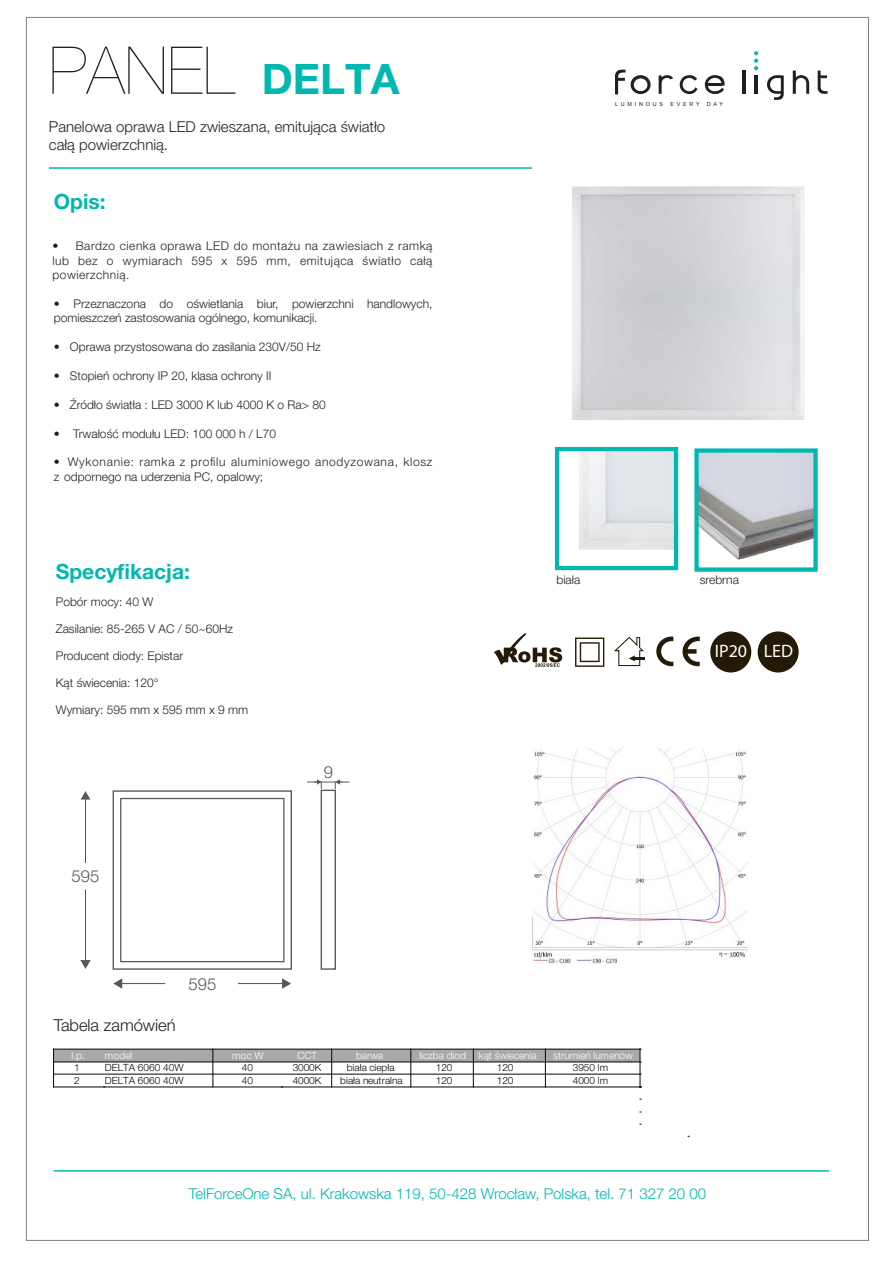
<style>
.page{position:relative;width:893px;height:1263px;background:#fff}
.page>*{position:absolute;margin:0;border:0;box-sizing:border-box;transform-origin:0 0}
.t1{font:200 66px "Helvetica Neue LT Pro";color:#231f20}
.t2{font:700 21px "Helvetica Neue LT Pro";color:#00b8af}
.t3{font:18px "Myriad Pro";color:#fff}
.t4{font:300 16.65px "Helvetica Neue LT Pro";color:#57585a}
.t5{font:300 16.5px "Helvetica Neue LT Pro";color:#231f20}
.t6{font:300 15px "Helvetica Neue LT Pro";color:#00b8af}
.t7{font:300 15px/18px "Helvetica Neue LT Pro";color:#231f20}
.t8{font:300 12px/14.4px "Helvetica Neue LT Pro";color:#231f20;text-align:justify}
.t9{font:300 12px/14.4px "Helvetica Neue LT Pro";letter-spacing:.06em;color:#231f20}
.t10{font:300 9.9px/12.5px "Helvetica Neue LT Pro";color:#050504}
.t11{font:300 9.9px "Helvetica Neue LT Pro";color:#fff}
.t12{font:5.4px "Arial";letter-spacing:.52em;color:#231f20}
.s1{font-weight:700;font-size:42px;color:#00b8af}
</style>
<div class="page">
<hr style="left:49px;top:167px;width:483px;height:2px;background:#00b8af">
<hr style="left:85px;top:798px;width:1px;height:65px;background:#57585a">
<svg style="left:81px;top:791px;width:9px;height:8px"></svg>
<hr style="left:85px;top:889px;width:1px;height:72px;background:#57585a">
<svg style="left:80px;top:960px;width:11px;height:9px"></svg>
<hr style="left:238px;top:983px;width:46px;height:1px;background:#57585a">
<svg style="left:282px;top:978px;width:9px;height:11px"></svg>
<hr style="left:121px;top:983px;width:44px;height:1px;background:#57585a">
<svg style="left:113px;top:978px;width:9px;height:11px"></svg>
<div style="left:113px;top:790px;width:179px;height:180px;background:#fff;border:1px solid #57585a"></div>
<div style="left:321px;top:790px;width:15px;height:180px;background:#fff;border:1px solid #57585a"></div>
<div style="left:120px;top:798px;width:164px;height:164px;background:#fff;border:1px solid #57585a"></div>
<div style="left:710px;top:631px;width:41px;height:41px;background:#251a05;border-radius:50%"></div>
<div style="left:758px;top:631px;width:41px;height:41px;background:#251a05;border-radius:50%"></div>
<svg style="left:314px;top:779px;width:8px;height:10px"></svg>
<svg style="left:335px;top:779px;width:7px;height:10px"></svg>
<hr style="left:307px;top:782px;width:42px;height:1px;background:#57585a">
<div style="left:54px;top:1049px;width:586px;height:13px;background:#a8a9ad"></div>
<img style="left:699px;top:453px;width:114px;height:107px">
<img style="left:572px;top:186px;width:233px;height:234px">
<div style="left:694px;top:448px;width:124px;height:124px;border:4px solid #00b8af"></div>
<svg style="left:682px;top:637px;width:18px;height:29px"></svg>
<svg style="left:656px;top:636px;width:17px;height:30px"></svg>
<svg style="left:614px;top:637px;width:31px;height:29px"></svg>
<svg style="left:575px;top:637px;width:29px;height:30px"></svg>
<svg style="left:494px;top:633px;width:68px;height:34px"></svg>
<hr style="left:54px;top:1049px;width:586px;height:1px;background:#050504">
<hr style="left:54px;top:1062px;width:586px;height:1px;background:#050504">
<hr style="left:54px;top:1074px;width:586px;height:1px;background:#050504">
<hr style="left:54px;top:1087px;width:586px;height:1px;background:#050504">
<hr style="left:53px;top:1049px;width:1px;height:38px;background:#050504">
<hr style="left:213px;top:1049px;width:1px;height:38px;background:#050504">
<hr style="left:331px;top:1049px;width:1px;height:38px;background:#050504">
<hr style="left:411px;top:1049px;width:1px;height:38px;background:#050504">
<hr style="left:473px;top:1049px;width:1px;height:38px;background:#050504">
<hr style="left:545px;top:1049px;width:1px;height:38px;background:#050504">
<hr style="left:640px;top:1049px;width:1px;height:38px;background:#050504">
<svg style="left:818px;top:71px;width:9px;height:23px"></svg>
<svg style="left:793px;top:71px;width:16px;height:23px"></svg>
<svg style="left:767px;top:75px;width:17px;height:25px"></svg>
<hr style="left:754px;top:75px;width:3px;height:19px;background:#231f20">
<hr style="left:742px;top:71px;width:3px;height:23px;background:#231f20">
<svg style="left:705px;top:75px;width:20px;height:19px"></svg>
<svg style="left:680px;top:75px;width:17px;height:19px"></svg>
<svg style="left:659px;top:75px;width:14px;height:19px"></svg>
<svg style="left:631px;top:75px;width:20px;height:19px"></svg>
<svg style="left:615px;top:70px;width:10px;height:24px"></svg>
<hr style="left:707px;top:83px;width:15px;height:3px;background:#231f20">
<div style="left:633px;top:78px;width:15px;height:14px;border:1px solid #231f20;border-radius:50%"></div>
<svg style="left:754px;top:51px;width:4px;height:19px"></svg>
<hr style="left:54px;top:1170px;width:775px;height:2px;background:#00b8af">
<img style="left:532px;top:748px;width:216px;height:216px">
<svg style="left:578px;top:452px;width:95px;height:98px;background:#e4e6e9"></svg>
<div style="left:555px;top:447px;width:123px;height:123px;border:4px solid #00b8af"></div>
<h1 class="t1" style="left:49px;top:32px;width:352px">PANEL <span class="s1">DELTA</span></h1>
<p class="t7" style="left:49px;top:117px;width:338px">Panelowa oprawa LED zwieszana, emitująca światło całą powierzchnią.</p>
<h2 class="t2" style="left:54px;top:188px;width:53px">Opis:</h2>
<p class="t8" style="left:52px;top:239px;width:382px">• Bardzo cienka oprawa LED do montażu na zawiesiach z ramką lub bez o wymiarach 595 x 595 mm, emitująca światło całą powierzchnią.</p>
<p class="t8" style="left:54px;top:296px;width:380px">• Przeznaczona do oświetlania biur, powierzchni handlowych, pomieszczeń zastosowania ogólnego, komunikacji.</p>
<p class="t8" style="left:54px;top:340px;width:268px">• Oprawa przystosowana do zasilania 230V/50 Hz</p>
<p class="t8" style="left:54px;top:368px;width:219px">• Stopień ochrony IP 20, klasa ochrony II</p>
<p class="t8" style="left:54px;top:397px;width:273px">• Źródło światła : LED 3000 K lub 4000 K o Ra&gt; 80</p>
<p class="t8" style="left:54px;top:426px;width:224px">• Trwałość modułu LED: 100 000 h / L70</p>
<p class="t9" style="left:54px;top:455px;width:380px">• Wykonanie: ramka z profilu aluminiowego anodyzowana, klosz z odpornego na uderzenia PC, opalowy;</p>
<h2 class="t2" style="left:56px;top:558px;width:136px">Specyfikacja:</h2>
<p class="t8" style="left:56px;top:594px;width:99px">Pobór mocy: 40 W</p>
<p class="t8" style="left:56px;top:621px;width:179px">Zasilanie: 85-265 V AC / 50~60Hz</p>
<p class="t8" style="left:56px;top:648px;width:129px">Producent diody: Epistar</p>
<p class="t8" style="left:56px;top:675px;width:104px">Kąt świecenia: 120°</p>
<p class="t8" style="left:56px;top:702px;width:194px">Wymiary: 595 mm x 595 mm x 9 mm</p>
<h3 class="t4" style="left:72px;top:866px;width:29px">595</h3>
<h3 class="t4" style="left:324px;top:762px;width:11px">9</h3>
<p class="t12" style="left:615px;top:101px;width:50px">LUMINOUS</p>
<p class="t12" style="left:670px;top:101px;width:31px">EVERY</p>
<p class="t12" style="left:707px;top:101px;width:18px">DAY</p>
<p class="t8" style="left:556px;top:572px;width:25px">biała</p>
<p class="t8" style="left:700px;top:572px;width:41px">srebrna</p>
<h3 class="t3" style="left:715px;top:640px;width:80px">IP20 LED</h3>
<h3 class="t5" style="left:54px;top:1015px;width:123px">Tabela zamówień</h3>
<h3 class="t4" style="left:189px;top:974px;width:29px">595</h3>
<p class="t11" style="left:72px;top:1049px;width:15px">l.p.</p>
<p class="t10" style="left:74px;top:1061px;width:7px">1<br>2</p>
<p class="t11" style="left:105px;top:1049px;width:29px">model</p>
<p class="t10" style="left:105px;top:1061px;width:80px">DELTA 6060 40W<br>DELTA 6060 40W</p>
<p class="t11" style="left:232px;top:1049px;width:33px">moc W</p>
<p class="t10" style="left:242px;top:1061px;width:13px">40<br>40</p>
<p class="t11" style="left:297px;top:1049px;width:21px">CCT</p>
<p class="t10" style="left:293px;top:1061px;width:30px">3000K<br>4000K</p>
<p class="t11" style="left:356px;top:1049px;width:29px">barwa</p>
<p class="t10" style="left:340px;top:1061px;width:64px;text-align:center">biała ciepła biała neutralna</p>
<p class="t11" style="left:419px;top:1049px;width:48px">liczba diod</p>
<p class="t11" style="left:478px;top:1049px;width:60px">kąt świecenia</p>
<p class="t10" style="left:497px;top:1061px;width:18px">120<br>120</p>
<p class="t10" style="left:436px;top:1061px;width:18px">120<br>120</p>
<p class="t11" style="left:553px;top:1049px;width:81px">strumień lumenów</p>
<p class="t10" style="left:573px;top:1061px;width:37px">3950 lm<br>4000 lm</p>
<p class="t6" style="left:189px;top:1185px;width:519px">TelForceOne SA, ul. Krakowska 119, 50-428 Wrocław, Polska, tel. 71 327 20 00</p>
</div>
